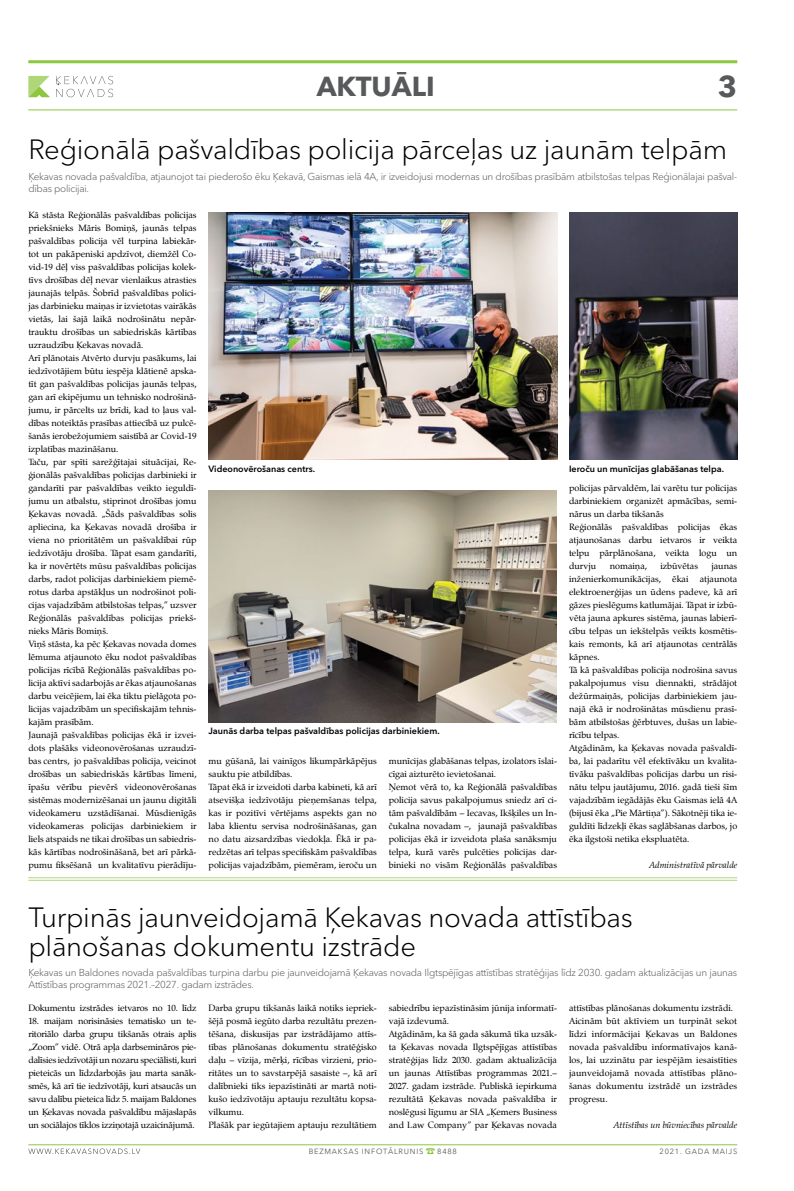
<style>
.page{position:relative;width:794px;height:1191px;background:#fff}
.page>*{position:absolute;margin:0;border:0;box-sizing:border-box;transform-origin:0 0}
.t1{font:700 30px "Avenir Next Cyr";color:#58595b}
.t2{font:300 27.6px/29px "Avenir Next Cyr";letter-spacing:-.01em;color:#000}
.t3{font:700 27.3px "Avenir Next Cyr";color:#58595b}
.t4{font:14px "Dienbats";color:#8dc63f}
.t5{font:300 10px/12px "Avenir Next Cyr";letter-spacing:-.025em;color:#58595b}
.t6{font:9px/13px "Zapf Calligraphic 801 TL";color:#000}
.t7{font:600 9px "Avenir Next Cyr";color:#000}
.t8{font:italic 9px "Zapf Calligraphic 801 TL";color:#000}
.t9{font:7.5px "Avenir Next Cyr";letter-spacing:.1em;color:#58595b}
</style>
<div class="page">
<hr style="left:28px;top:1144px;width:709px;height:1px;background:#8dc63f">
<hr style="left:28px;top:60px;width:709px;height:3px;background:#8dc63f">
<hr style="left:28px;top:109px;width:709px;height:1px;background:#8dc63f">
<svg style="left:28px;top:76px;width:22px;height:21px"></svg>
<svg style="left:56px;top:76px;width:57px;height:21px"></svg>
<svg style="left:28px;top:1148px;width:112px;height:6px"></svg>
<hr style="left:28px;top:877px;width:709px;height:1px;background:#afd779">
<hr style="left:28px;top:880px;width:709px;height:1px;background:#afd779">
<img style="left:208px;top:490px;width:349px;height:232px">
<img style="left:208px;top:212px;width:349px;height:248px">
<img style="left:569px;top:212px;width:168px;height:248px">
<h3 class="t3" style="left:317px;top:70px;width:119px">aktuāli</h3>
<h1 class="t1" style="left:718px;top:68px;width:21px">3</h1>
<h2 class="t2" style="left:28px;top:135px;width:700px">Reģionālā pašvaldības policija pārceļas uz jaunām telpām</h2>
<p class="t5" style="left:28px;top:170px;width:710px">Ķekavas novada pašvaldība, atjaunojot tai piederošo ēku Ķekavā, Gaismas ielā 4A, ir izveidojusi modernas un drošības prasībām atbilstošas telpas Reģionālajai pašval&shy;dības policijai.</p>
<p class="t6" style="left:28px;top:208px;width:170px">Kā stāsta Reģionālās pašvaldības policijas priekšnieks Māris Bomiņš, jaunās telpas pašvaldības policija vēl turpina labiekār&shy;tot un pakāpeniski apdzīvot, diemžēl Co&shy;vid-19 dēļ viss pašvaldības policijas kolek&shy;tīvs drošības dēļ nevar vienlaikus atrasties jaunajās telpās. Šobrīd pašvaldības polici&shy;jas darbinieku maiņas ir izvietotas vairākās vietās, lai šajā laikā nodrošinātu nepār&shy;trauktu drošības un sabiedriskās kārtības uzraudzību Ķekavas novadā.<br>Arī plānotais Atvērto durvju pasākums, lai iedzīvotājiem būtu iespēja klātienē apska&shy;tīt gan pašvaldības policijas jaunās telpas, gan arī ekipējumu un tehnisko nodrošinā&shy;jumu, ir pārcelts uz brīdi, kad to ļaus val&shy;dības noteiktās prasības attiecībā uz pulcē&shy;šanās ierobežojumiem saistībā ar Covid-19 izplatības mazināšanu.<br>Taču, par spīti sarežģītajai situācijai, Re&shy;ģionālās pašvaldības policijas darbinieki ir gandarīti par pašvaldības veikto ieguldī&shy;jumu un atbalstu, stiprinot drošības jomu Ķekavas novadā. „Šāds pašvaldības solis apliecina, ka Ķekavas novadā drošība ir viena no prioritātēm un pašvaldībai rūp iedzīvotāju drošība. Tāpat esam gandarīti, ka ir novērtēts mūsu pašvaldības policijas darbs, radot policijas darbiniekiem piemē&shy;rotus darba apstākļus un nodrošinot poli&shy;cijas vajadzībām atbilstošas telpas,” uzsver Reģionālās pašvaldības policijas priekš&shy;nieks Māris Bomiņš.<br>Viņš stāsta, ka pēc Ķekavas novada domes lēmuma atjaunoto ēku nodot pašvaldības policijas rīcībā Reģionālās pašvaldības po&shy;licija aktīvi sadarbojās ar ēkas atjaunošanas darbu veicējiem, lai ēka tiktu pielāgota po&shy;licijas vajadzībām un specifiskajām tehnis&shy;kajām prasībām.<br>Jaunajā pašvaldības policijas ēkā ir izvei&shy;dots plašāks videonovērošanas uzraudzī&shy;bas centrs, jo pašvaldības policija, veicinot drošības un sabiedriskās kārtības līmeni, īpašu vērību pievērš videonovērošanas sistēmas modernizēšanai un jaunu digitāli videokameru uzstādīšanai. Mūsdienīgās videokameras policijas darbiniekiem ir liels atspaids ne tikai drošības un sabiedris&shy;kās kārtības nodrošināšanā, bet arī pārkā&shy;pumu fiksēšanā un kvalitatīvu pierādīju-</p>
<p class="t7" style="left:208px;top:463px;width:108px">Videonovērošanas centrs.</p>
<p class="t7" style="left:569px;top:463px;width:156px">Ieroču un munīcijas glabāšanas telpa.</p>
<p class="t6" style="left:569px;top:481px;width:170px">policijas pārvaldēm, lai varētu tur policijas darbiniekiem organizēt apmācības, semi&shy;nārus un darba tikšanās<br>Reģionālās pašvaldības policijas ēkas atjaunošanas darbu ietvaros ir veikta telpu pārplānošana, veikta logu un durvju</p>
<p class="t6" style="left:610px;top:559px;width:39px">nomaiņa,</p>
<p class="t6" style="left:660px;top:559px;width:39px">izbūvētas</p>
<p class="t6" style="left:711px;top:559px;width:27px">jaunas</p>
<p class="t6" style="left:569px;top:572px;width:93px">inženierkomunikācijas,</p>
<p class="t6" style="left:672px;top:572px;width:18px">ēkai</p>
<p class="t6" style="left:569px;top:572px;width:170px;text-indent:131px">atjaunota elektroenerģijas un ūdens padeve, kā arī gāzes pieslēgums katlumājai. Tāpat ir izbū&shy;vēta jauna apkures sistēma, jaunas labierī&shy;cību telpas un iekštelpās veikts kosmētis&shy;kais remonts, kā arī atjaunotas centrālās kāpnes.<br>Tā kā pašvaldības policija nodrošina savus pakalpojumus visu diennakti, strādājot dežūrmaiņās, policijas darbiniekiem jau&shy;najā ēkā ir nodrošinātas mūsdienu prasī&shy;bām atbilstošas ģērbtuves, dušas un labie&shy;rīcību telpas.<br>Atgādinām, ka Ķekavas novada pašvaldī&shy;ba, lai padarītu vēl efektīvāku un kvalita&shy;tīvāku pašvaldības policijas darbu un risi&shy;nātu telpu jautājumu, 2016. gadā tieši šīm vajadzībām iegādājās ēku Gaismas ielā 4A (bijusī ēka „Pie Mārtiņa”). Sākotnēji tika ie&shy;guldīti līdzekļi ēkas saglābšanas darbos, jo ēka ilgstoši netika ekspluatēta.</p>
<p class="t8" style="left:649px;top:859px;width:90px">Administratīvā pārvalde</p>
<p class="t7" style="left:208px;top:725px;width:233px">Jaunās darba telpas pašvaldības policijas darbiniekiem.</p>
<p class="t6" style="left:209px;top:754px;width:170px">mu gūšanā, lai vainīgos likumpārkāpējus sauktu pie atbildības.<br>Tāpat ēkā ir izveidoti darba kabineti, kā arī atsevišķa iedzīvotāju pieņemšanas telpa, kas ir pozitīvi vērtējams aspekts gan no laba klientu servisa nodrošināšanas, gan no datu aizsardzības viedokļa. Ēkā ir pa&shy;redzētas arī telpas specifiskām pašvaldības policijas vajadzībām, piemēram, ieroču un</p>
<p class="t6" style="left:389px;top:754px;width:170px">munīcijas glabāšanas telpas, izolators īslai&shy;cīgai aizturēto ievietošanai.<br>Ņemot vērā to, ka Reģionālā pašvaldības policija savus pakalpojumus sniedz arī ci&shy;tām pašvaldībām – Iecavas, Ikšķiles un In&shy;čukalna novadam –, jaunajā pašvaldības policijas ēkā ir izveidota plaša sanāksmju telpa, kurā varēs pulcēties policijas dar&shy;binieki no visām Reģionālās pašvaldības</p>
<h2 class="t2" style="left:28px;top:902px;width:606px">Turpinās jaunveidojamā Ķekavas novada attīstības plānošanas dokumentu izstrāde</h2>
<p class="t5" style="left:28px;top:967px;width:710px">Ķekavas un Baldones novada pašvaldības turpina darbu pie jaunveidojamā Ķekavas novada Ilgtspējīgas attīstības stratēģijas līdz 2030. gadam aktualizācijas un jaunas<br>Attīstības programmas 2021.–2027. gadam izstrādes.</p>
<p class="t6" style="left:28px;top:1001px;width:170px">Dokumentu izstrādes ietvaros no 10. līdz</p>
<p class="t6" style="left:28px;top:1014px;width:170px;text-align:justify">18. maijam norisināsies tematisko un te&shy;ritoriālo darba grupu tikšanās otrais aplis „Zoom” vidē. Otrā apļa darbsemināros pie&shy;dalīsies iedzīvotāji un nozaru speciālisti, kuri pieteicās un līdzdarbojās jau marta sanāk&shy;smēs, kā arī tie iedzīvotāji, kuri atsaucās un savu dalību pieteica līdz 5. maijam Baldones un Ķekavas novada pašvaldību mājaslapās un sociālajos tīklos izziņotajā uzaicinājumā.</p>
<p class="t6" style="left:208px;top:1001px;width:170px">Darba grupu tikšanās laikā notiks iepriek&shy;šējā posmā iegūto darba rezultātu prezen&shy;tēšana, diskusijas par izstrādājamo attīs&shy;tības plānošanas dokumentu stratēģisko daļu – vīzija, mērķi, rīcības virzieni, prio&shy;ritātes un to savstarpējā sasaiste –, kā arī dalībnieki tiks iepazīstināti ar martā noti&shy;kušo iedzīvotāju aptauju rezultātu kopsa&shy;vilkumu.<br>Plašāk par iegūtajiem aptauju rezultātiem</p>
<p class="t6" style="left:389px;top:1001px;width:170px">sabiedrību iepazīstināsim jūnija informatī&shy;vajā izdevumā.<br>Atgādinām, ka šā gada sākumā tika uzsāk&shy;ta Ķekavas novada Ilgtspējīgas attīstības stratēģijas līdz 2030. gadam aktualizācija un jaunas Attīstības programmas 2021.– 2027. gadam izstrāde. Publiskā iepirkuma rezultātā Ķekavas novada pašvaldība ir noslēgusi līgumu ar SIA „Ķemers Business and Law Company” par Ķekavas novada</p>
<p class="t6" style="left:569px;top:1001px;width:170px">attīstības plānošanas dokumentu izstrādi.<br>Aicinām būt aktīviem un turpināt sekot līdzi informācijai Ķekavas un Baldones novada pašvaldību informatīvajos kanā&shy;los, lai uzzinātu par iespējām iesaistīties jaunveidojamā novada attīstības plāno&shy;šanas dokumentu izstrādē un izstrādes progresu.</p>
<p class="t8" style="left:613px;top:1119px;width:125px">Attīstības un būvniecības pārvalde</p>
<p class="t9" style="left:309px;top:1147px;width:116px">BEZMAKSAS INFOTĀLRUNIS</p>
<p class="t9" style="left:437px;top:1147px;width:21px">8488</p>
<h3 class="t4" style="left:425px;top:1144px;width:12px">9</h3>
<p class="t9" style="left:659px;top:1147px;width:79px">2021. GADA MAIJS</p>
</div>
